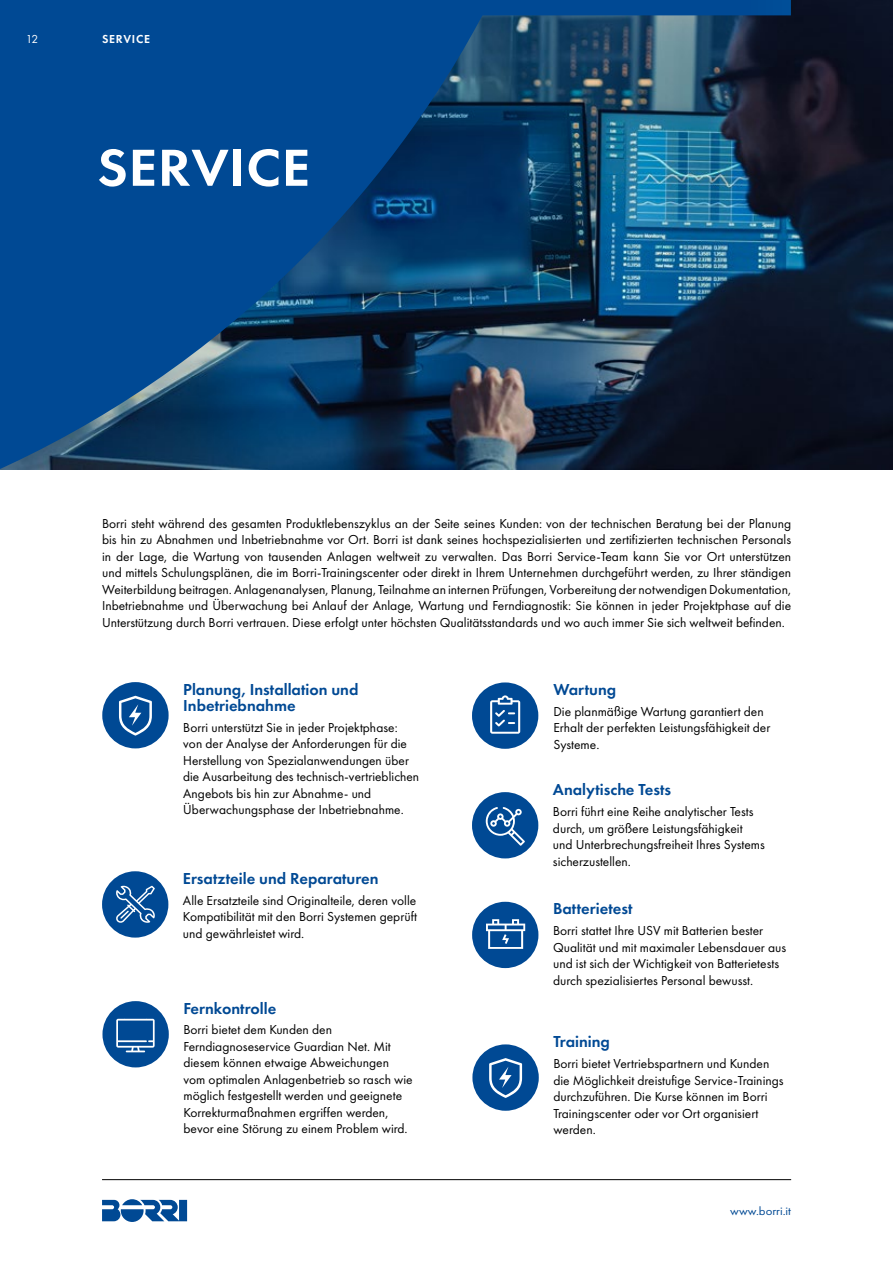
<style>
.page{position:relative;width:893px;height:1263px;background:#fff}
.page>*{position:absolute;margin:0;border:0;box-sizing:border-box;transform-origin:0 0}
.t1{font:600 54px "Futura PT";letter-spacing:.01em;color:#fff;scale:1.07 1}
.t2{font:600 16.5px/16.5px "Futura PT";color:#004994}
.t3{font:13.5px/16.5px "Futura PT";color:#000}
.t4{font:12px "Futura PT";color:#004994;scale:1.07 1}
.t5{font:600 12px "Futura PT";letter-spacing:.06em;color:#fff}
.t6{font:12px "Futura PT";color:#fff}
</style>
<div class="page">
<img style="left:497px;top:0;width:396px;height:470px">
<svg style="left:0;top:0;width:497px;height:470px;background:#07437e"></svg>
<svg style="left:102px;top:1199px;width:85px;height:23px"></svg>
<hr style="left:102px;top:1179px;width:689px;height:1px;background:#000">
<div style="left:102px;top:0;width:689px;height:15px;background:#004994"></div>
<div style="left:102px;top:682px;width:67px;height:66px;background:#004994;border-radius:50%"></div>
<svg style="left:119px;top:696px;width:33px;height:39px"></svg>
<div style="left:472px;top:1044px;width:67px;height:67px;background:#004994;border-radius:50%"></div>
<svg style="left:489px;top:1058px;width:33px;height:40px"></svg>
<div style="left:472px;top:682px;width:66px;height:67px;background:#004994;border-radius:50%"></div>
<svg style="left:490px;top:695px;width:30px;height:39px"></svg>
<div style="left:472px;top:792px;width:66px;height:66px;background:#004994;border-radius:50%"></div>
<svg style="left:486px;top:807px;width:39px;height:39px"></svg>
<div style="left:472px;top:902px;width:66px;height:66px;background:#004994;border-radius:50%"></div>
<svg style="left:486px;top:919px;width:39px;height:30px"></svg>
<div style="left:102px;top:1001px;width:67px;height:66px;background:#004994;border-radius:50%"></div>
<svg style="left:116px;top:1019px;width:39px;height:33px"></svg>
<div style="left:102px;top:871px;width:66px;height:66px;background:#004994;border-radius:50%"></div>
<svg style="left:116px;top:886px;width:39px;height:37px"></svg>
<p class="t6" style="left:26px;top:32px;width:14px">12</p>
<p class="t5" style="left:102px;top:32px;width:49px">SERVICE</p>
<h1 class="t1" style="left:97px;top:134px;width:201px">SERVICE</h1>
<p class="t3" style="left:102px;top:515px;width:691px;text-align:justify">Borri steht während des gesamten Produktlebenszyklus an der Seite seines Kunden: von der technischen Beratung bei der Planung bis hin zu Abnahmen und Inbetriebnahme vor Ort. Borri ist dank seines hochspezialisierten und zertifizierten technischen Personals in der Lage, die Wartung von tausenden Anlagen weltweit zu verwalten. Das Borri Service-Team kann Sie vor Ort unterstützen und mittels Schulungsplänen, die im Borri-Trainingscenter oder direkt in Ihrem Unternehmen durchgeführt werden, zu Ihrer ständigen Weiterbildung beitragen. Anlagenanalysen, Planung, Teilnahme an internen Prüfungen, Vorbereitung der notwendigen Dokumentation, Inbetriebnahme und Überwachung bei Anlauf der Anlage, Wartung und Ferndiagnostik: Sie können in jeder Projektphase auf die Unterstützung durch Borri vertrauen. Diese erfolgt unter höchsten Qualitätsstandards und wo auch immer Sie sich weltweit befinden.</p>
<p class="t2" style="left:183px;top:681px;width:177px">Planung, Installation und<br>Inbetriebnahme</p>
<p class="t3" style="left:183px;top:719px;width:238px">Borri unterstützt Sie in jeder Projektphase: von der Analyse der Anforderungen für die Herstellung von Spezialanwendungen über die Ausarbeitung des technisch-vertrieblichen Angebots bis hin zur Abnahme- und Überwachungsphase der Inbetriebnahme.</p>
<p class="t2" style="left:183px;top:870px;width:197px">Ersatzteile und Reparaturen</p>
<p class="t3" style="left:183px;top:892px;width:236px;text-align:justify">Alle Ersatzteile sind Originalteile, deren volle Kompatibilität mit den Borri Systemen geprüft und gewährleistet wird.</p>
<p class="t2" style="left:183px;top:1000px;width:94px">Fernkontrolle</p>
<p class="t3" style="left:183px;top:1022px;width:231px">Borri bietet dem Kunden den Ferndiagnoseservice Guardian Net. Mit diesem können etwaige Abweichungen vom optimalen Anlagenbetrieb so rasch wie möglich festgestellt werden und geeignete Korrekturmaßnahmen ergriffen werden, bevor eine Störung zu einem Problem wird.</p>
<p class="t2" style="left:553px;top:681px;width:64px">Wartung</p>
<p class="t3" style="left:553px;top:703px;width:219px">Die planmäßige Wartung garantiert den<br>Erhalt der perfekten Leistungsfähigkeit der<br>Systeme.</p>
<p class="t2" style="left:553px;top:781px;width:120px">Analytische Tests</p>
<p class="t3" style="left:553px;top:803px;width:214px">Borri führt eine Reihe analytischer Tests durch, um größere Leistungsfähigkeit und Unterbrechungsfreiheit Ihres Systems sicherzustellen.</p>
<p class="t2" style="left:553px;top:900px;width:81px">Batterietest</p>
<p class="t3" style="left:553px;top:922px;width:235px">Borri stattet Ihre USV mit Batterien bester Qualität und mit maximaler Lebensdauer aus und ist sich der Wichtigkeit von Batterietests durch spezialisiertes Personal bewusst.</p>
<p class="t2" style="left:553px;top:1033px;width:58px">Training</p>
<p class="t3" style="left:553px;top:1055px;width:232px">Borri bietet Vertriebspartnern und Kunden die Möglichkeit dreistufige Service-Trainings durchzuführen. Die Kurse können im Borri Trainingscenter oder vor Ort organisiert werden.</p>
<p class="t4" style="left:730px;top:1204px;width:58px">www.borri.it</p>
</div>
